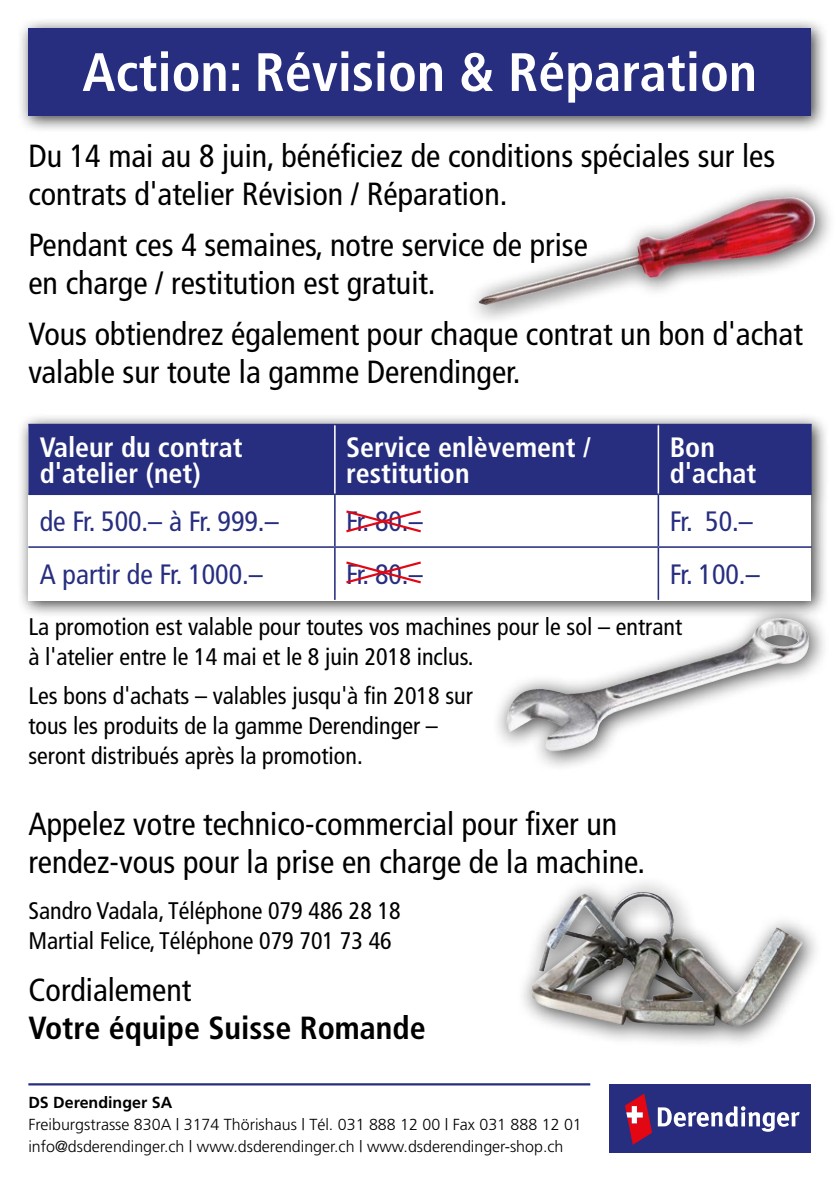
<style>
.page{position:relative;width:840px;height:1191px;background:#fff}
.page>*{position:absolute;margin:0;border:0;box-sizing:border-box;transform-origin:0 0}
.t1{font:700 condensed 54px "Frutiger";color:#fff}
.t2{font:condensed 32px/38px "Frutiger";color:#000}
.t3{font:700 condensed 32px "Frutiger";color:#000}
.t4{font:700 condensed 28px/26px "Frutiger";color:#fff}
.t5{font:condensed 28px "Frutiger";color:#272e80}
.t6{font:condensed 24px/30px "Frutiger";color:#000}
.t7{font:300 16px/22px "Frutiger";color:#000}
.t8{font:700 16px "Frutiger";color:#000}
</style>
<div class="page">
<div style="left:17px;top:17px;width:810px;height:117px;background:#000;opacity:.75"></div>
<div style="left:28px;top:28px;width:782px;height:88px;background:#272e80"></div>
<div style="left:609px;top:1084px;width:201px;height:69px;background:#272e80"></div>
<svg style="left:625px;top:1093px;width:26px;height:51px"></svg>
<svg style="left:657px;top:1106px;width:142px;height:25px"></svg>
<hr style="left:28px;top:1083px;width:562px;height:2px;background:#272e80">
<div style="left:17px;top:412px;width:811px;height:206px;background:#000;opacity:.75"></div>
<div style="left:28px;top:424px;width:782px;height:176px;background:#fff"></div>
<div style="left:28px;top:425px;width:783px;height:68px;background:#272e80"></div>
<hr style="left:28px;top:424px;width:306px;height:1px;background:#272e80">
<hr style="left:334px;top:424px;width:324px;height:1px;background:#272e80">
<hr style="left:658px;top:424px;width:153px;height:1px;background:#272e80">
<hr style="left:28px;top:493px;width:306px;height:2px;background:#272e80">
<hr style="left:334px;top:493px;width:324px;height:2px;background:#272e80">
<hr style="left:334px;top:495px;width:1px;height:51px;background:#272e80">
<hr style="left:658px;top:493px;width:153px;height:2px;background:#272e80">
<hr style="left:657px;top:495px;width:1px;height:51px;background:#272e80">
<hr style="left:28px;top:546px;width:306px;height:2px;background:#272e80">
<hr style="left:334px;top:546px;width:324px;height:2px;background:#272e80">
<hr style="left:334px;top:548px;width:1px;height:52px;background:#272e80">
<hr style="left:658px;top:546px;width:153px;height:2px;background:#272e80">
<hr style="left:657px;top:548px;width:1px;height:52px;background:#272e80">
<hr style="left:334px;top:425px;width:1px;height:68px;background:#fff">
<hr style="left:657px;top:425px;width:1px;height:68px;background:#fff">
<svg style="left:346px;top:510px;width:75px;height:23px"></svg>
<svg style="left:346px;top:561px;width:75px;height:23px"></svg>
<div style="left:515px;top:876px;width:308px;height:173px;background:#000;opacity:.75"></div>
<img style="left:564px;top:892px;width:71px;height:26px">
<div style="left:491px;top:603px;width:338px;height:170px;background:#000;opacity:.75"></div>
<img style="left:745px;top:618px;width:33px;height:26px">
<div style="left:464px;top:182px;width:372px;height:144px;background:#000;opacity:.75"></div>
<img style="left:751px;top:198px;width:38px;height:5px">
<h1 class="t1" style="left:82px;top:40px;width:675px">Action: Révision &amp; Réparation</h1>
<p class="t2" style="left:28px;top:137px;width:748px">Du 14 mai au 8 juin, bénéficiez de conditions spéciales sur les contrats d'atelier Révision / Réparation.</p>
<p class="t2" style="left:28px;top:226px;width:560px">Pendant ces 4 semaines, notre service de prise en charge / restitution est gratuit.</p>
<p class="t2" style="left:28px;top:315px;width:775px">Vous obtiendrez également pour chaque contrat un bon d'achat valable sur toute la gamme Derendinger.</p>
<p class="t4" style="left:40px;top:434px;width:204px">Valeur du contrat d'atelier (net)</p>
<p class="t4" style="left:346px;top:434px;width:246px">Service enlèvement / restitution</p>
<p class="t4" style="left:669px;top:434px;width:88px">Bon d'achat</p>
<p class="t5" style="left:40px;top:505px;width:240px">de Fr. 500.– à Fr. 999.–</p>
<p class="t5" style="left:346px;top:505px;width:78px">Fr. 80.–</p>
<p class="t5" style="left:669px;top:505px;width:85px">Fr. 50.–</p>
<p class="t5" style="left:40px;top:558px;width:224px">A partir de Fr. 1000.–</p>
<p class="t5" style="left:346px;top:558px;width:78px">Fr. 80.–</p>
<p class="t5" style="left:669px;top:558px;width:91px">Fr. 100.–</p>
<p class="t6" style="left:28px;top:612px;width:655px">La promotion est valable pour toutes vos machines pour le sol – entrant à l'atelier entre le 14 mai et le 8 juin 2018 inclus.</p>
<p class="t6" style="left:28px;top:681px;width:446px">Les bons d'achats – valables jusqu'à fin 2018 sur tous les produits de la gamme Derendinger – seront distribués après la promotion.</p>
<p class="t2" style="left:28px;top:805px;width:617px">Appelez votre technico-commercial pour fixer un rendez-vous pour la prise en charge de la machine.</p>
<p class="t6" style="left:28px;top:895px;width:373px">Sandro Vadala, Téléphone 079 486 28 18<br>Martial Felice, Téléphone 079 701 73 46</p>
<p class="t2" style="left:28px;top:970px;width:164px">Cordialement</p>
<p class="t3" style="left:28px;top:1008px;width:398px">Votre équipe Suisse Romande</p>
<p class="t8" style="left:28px;top:1092px;width:145px">DS Derendinger SA</p>
<p class="t7" style="left:28px;top:1113px;width:554px">Freiburgstrasse 830A | 3174 Thörishaus | Tél. 031 888 12 00 | Fax 031 888 12 01 info@dsderendinger.ch | www.dsderendinger.ch | www.dsderendinger-shop.ch</p>
</div>
